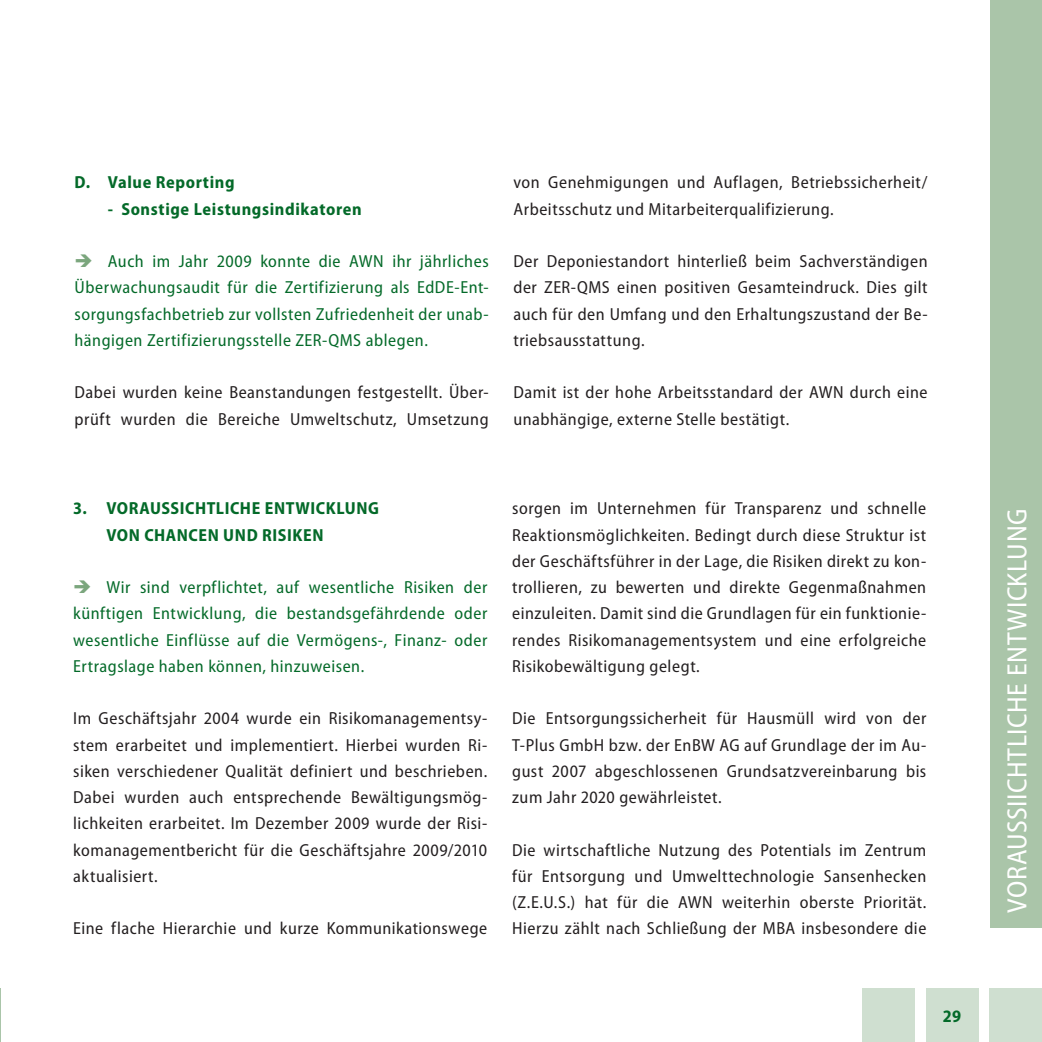
<style>
.page{position:relative;width:1042px;height:1042px;background:#fff}
.page>*{position:absolute;margin:0;border:0;box-sizing:border-box;transform-origin:0 0}
.t1{font:semi-condensed 28px "Myriad Pro";letter-spacing:.02em;color:#fff}
.t2{font:semi-condensed 17.5px/26.2px "Myriad Pro";letter-spacing:.03em;color:#231f20;text-align:justify}
.t3{font:semi-condensed 17.5px/26.2px "Myriad Pro";letter-spacing:.03em;color:#046a29;text-align:justify}
.t4{font:700 semi-condensed 17.5px/26.2px "Myriad Pro";letter-spacing:.035em;color:#046a29}
.s1{color:#7ba67d}
</style>
<div class="page">
<div style="left:990px;top:0;width:52px;height:928px;background:#aac5a9"></div>
<div style="left:926px;top:988px;width:52px;height:54px;background:#cfdfd0"></div>
<div style="left:863px;top:988px;width:52px;height:54px;background:#cfdfd0"></div>
<div style="left:989px;top:988px;width:53px;height:54px;background:#cfdfd0"></div>
<hr style="left:0;top:988px;width:1px;height:54px;background:#aac5a9">
<p class="t4" style="left:75px;top:170px;width:162px">D. VALUE REPORTING</p>
<p class="t4" style="left:108px;top:196px;width:255px">- SONSTIGE LEISTUNGSINDIKATOREN</p>
<p class="t3" style="left:75px;top:249px;width:416px"><span class="s1">➔</span> Auch im Jahr 2009 konnte die AWN ihr jährliches Überwachungsaudit für die Zertifizierung als EdDE-Ent&shy;sorgungsfachbetrieb zur vollsten Zufriedenheit der unab&shy;hängigen Zertifizierungsstelle ZER-QMS ablegen.</p>
<p class="t2" style="left:75px;top:380px;width:416px">Dabei wurden keine Beanstandungen festgestellt. Über&shy;prüft wurden die Bereiche Umweltschutz, Umsetzung</p>
<p class="t2" style="left:513px;top:170px;width:415px">von Genehmigungen und Auflagen, Betriebssicherheit/<br>Arbeitsschutz und Mitarbeiterqualifizierung.</p>
<p class="t2" style="left:513px;top:249px;width:415px">Der Deponiestandort hinterließ beim Sachverständigen der ZER-QMS einen positiven Gesamteindruck. Dies gilt auch für den Umfang und den Erhaltungszustand der Be&shy;triebsausstattung.</p>
<p class="t2" style="left:513px;top:380px;width:416px">Damit ist der hohe Arbeitsstandard der AWN durch eine unabhängige, externe Stelle bestätigt.</p>
<p class="t4" style="left:106px;top:495px;width:273px;text-indent:-33px">3. VORAUSSICHTLICHE ENTWICKLUNG<br>VON CHANCEN UND RISIKEN</p>
<p class="t3" style="left:73px;top:574px;width:416px"><span class="s1">➔</span> Wir sind verpflichtet, auf wesentliche Risiken der künftigen Entwicklung, die bestandsgefährdende oder wesentliche Einflüsse auf die Vermögens-, Finanz- oder Ertragslage haben können, hinzuweisen.</p>
<p class="t2" style="left:73px;top:706px;width:416px">Im Geschäftsjahr 2004 wurde ein Risikomanagementsy&shy;stem erarbeitet und implementiert. Hierbei wurden Ri&shy;siken verschiedener Qualität definiert und beschrieben.<br>Dabei wurden auch entsprechende Bewältigungsmög&shy;lichkeiten erarbeitet. Im Dezember 2009 wurde der Risi&shy;komanagementbericht für die Geschäftsjahre 2009/2010 aktualisiert.</p>
<p class="t2" style="left:73px;top:916px;width:415px">Eine flache Hierarchie und kurze Kommunikationswege</p>
<p class="t2" style="left:512px;top:496px;width:416px">sorgen im Unternehmen für Transparenz und schnelle Reaktionsmöglichkeiten. Bedingt durch diese Struktur ist der Geschäftsführer in der Lage, die Risiken direkt zu kon&shy;trollieren, zu bewerten und direkte Gegenmaßnahmen einzuleiten. Damit sind die Grundlagen für ein funktionie&shy;rendes Risikomanagementsystem und eine erfolgreiche Risikobewältigung gelegt.</p>
<p class="t2" style="left:512px;top:706px;width:416px">Die Entsorgungssicherheit für Hausmüll wird von der T-Plus GmbH bzw. der EnBW AG auf Grundlage der im Au&shy;gust 2007 abgeschlossenen Grundsatzvereinbarung bis zum Jahr 2020 gewährleistet.</p>
<p class="t2" style="left:512px;top:837px;width:416px">Die wirtschaftliche Nutzung des Potentials im Zentrum für Entsorgung und Umwelttechnologie Sansenhecken (Z.E.U.S.</p>
<p class="t2" style="left:512px;top:889px;width:416px;text-align:right">) hat für die AWN weiterhin oberste Priorität.<br>Hierzu zählt nach Schließung der MBA insbesondere die</p>
<p class="t4" style="left:942px;top:1003px;width:20px">29</p>
<h1 class="t1" style="left:1002px;top:913px;width:402px;rotate:-90deg">Voraussiichtliche Entwicklung</h1>
</div>
